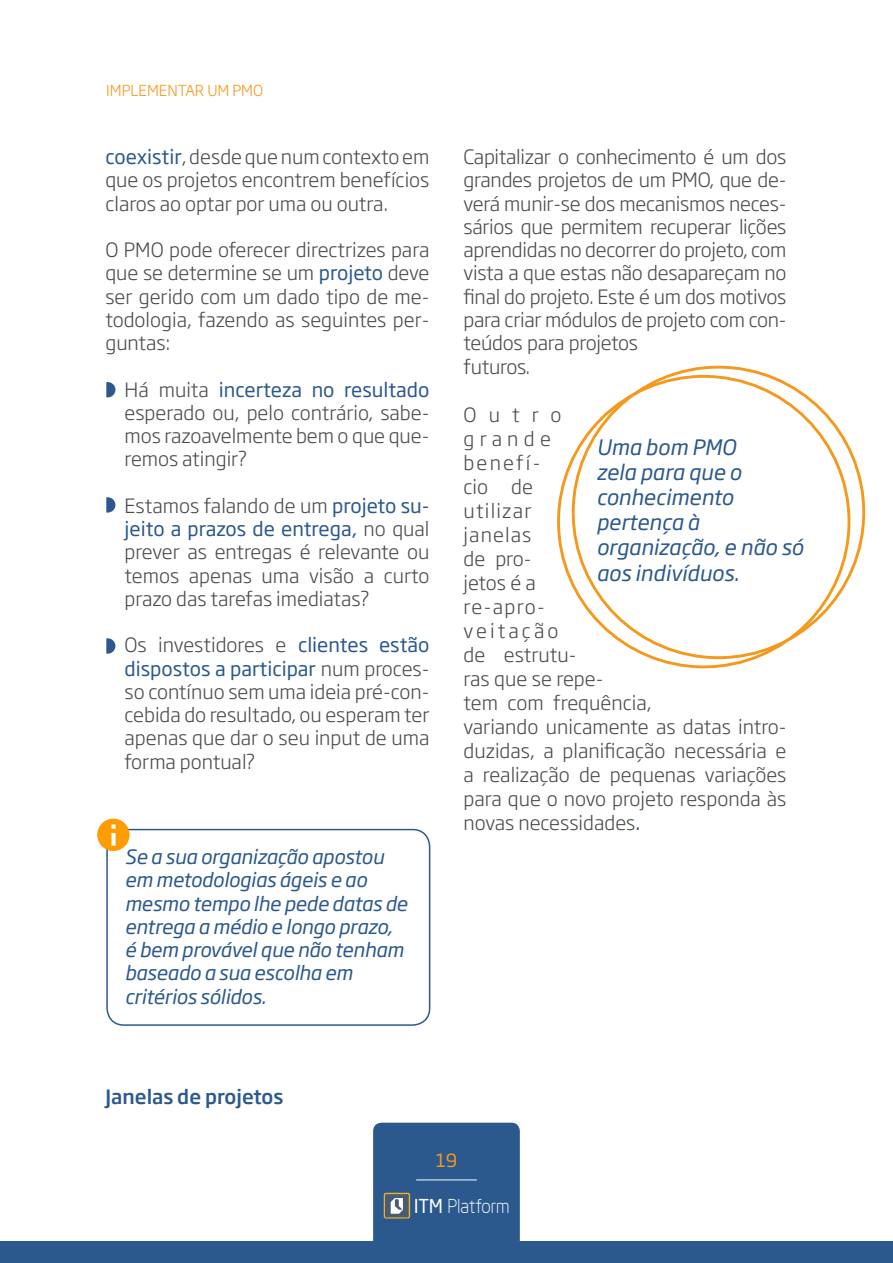
<style>
.page{position:relative;width:893px;height:1263px;background:#fff}
.page>*{position:absolute;margin:0;border:0;box-sizing:border-box;transform-origin:0 0}
.Globos{font:italic 21px/25px "Soho Gothic Pro";color:#2b598d}
.Párrafo_estándar{font:300 19.5px/23.2px "Soho Gothic Pro";color:#4b4c4d;text-align:justify}
.Globos-2{font:italic 19.5px/23.2px "Soho Gothic Pro";letter-spacing:-.01em;color:#2b598d}
.Párrafo_estándar-2{font:500 19.5px "Soho Gothic Pro";color:#2b598d}
.t1{font:300 18.75px "Neo Sans Intel";color:#fff}
.t2{font:18px "Soho Gothic Pro";color:#f4991c}
.Párrafo_estándar-3{font:300 15px "Soho Gothic Pro";color:#f4991c}
.s1{font-weight:400;color:#2b598d}
.s2{font-weight:400}
</style>
<div class="page">
<div style="left:373px;top:1123px;width:147px;height:119px;background:#2b598d"></div>
<hr style="left:416px;top:1179px;width:61px;height:1px;background:#fff">
<div style="left:0;top:1242px;width:893px;height:21px;background:#2b598d"></div>
<div style="left:106px;top:829px;width:324px;height:197px;border:2px solid #2b598d;border-radius:17px"></div>
<img style="left:97px;top:819px;width:33px;height:32px;border-radius:16px">
<svg style="left:106px;top:382px;width:9px;height:15px"></svg>
<svg style="left:106px;top:497px;width:9px;height:16px"></svg>
<svg style="left:106px;top:638px;width:9px;height:16px"></svg>
<p class="Párrafo_estándar-3" style="left:106px;top:79px;width:158px">IMPLEMENTAR UM PMO</p>
<p class="Párrafo_estándar" style="left:105px;top:144px;width:326px"><span class="s1">coexistir</span>, desde que num contexto em que os projetos encontrem benefícios claros ao optar por uma ou outra.</p>
<p class="Párrafo_estándar" style="left:105px;top:237px;width:326px">O PMO pode oferecer directrizes para que se determine se um <span class="s1">projeto</span> deve ser gerido com um dado tipo de me&shy;todologia, fazendo as seguintes per&shy;guntas:</p>
<p class="Párrafo_estándar" style="left:125px;top:377px;width:306px">Há muita <span class="s1">incerteza no resultado </span>esperado ou, pelo contrário, sabe&shy;mos razoavelmente bem o que que&shy;remos atingir?</p>
<p class="Párrafo_estándar" style="left:125px;top:493px;width:306px">Estamos falando de um <span class="s1">projeto su&shy;jeito a prazos de entrega,</span> no qual prever as entregas é relevante ou temos apenas uma visão a curto prazo das tarefas imediatas?</p>
<p class="Párrafo_estándar" style="left:125px;top:632px;width:306px">Os investidores e <span class="s1">clientes estão dispostos a participar</span> num proces&shy;so contínuo sem uma ideia pré-con&shy;cebida do resultado, ou esperam ter apenas que dar o seu input de uma forma pontual?</p>
<p class="Globos-2" style="left:125px;top:844px;width:284px">Se a sua organização apostou em metodologias ágeis e ao mesmo tempo lhe pede datas de entrega a médio e longo prazo, é bem provável que não tenham baseado a sua escolha em critérios sólidos.</p>
<p class="Párrafo_estándar" style="left:463px;top:144px;width:324px;text-align:left">Capitalizar o conhecimento é um dos grandes projetos de um PMO, que de&shy;verá munir-se dos mecanismos neces&shy;sários que permitem recuperar lições aprendidas no decorrer do projeto, com vista a que estas não desapareçam no final do projeto. Este é um dos motivos para criar módulos de projeto com con&shy;teúdos para projetos<br>futuros.</p>
<p class="Párrafo_estándar" style="left:463px;top:402px;width:324px;line-height:24px;text-align:left">Outro<br>grande<br>benefí-<br>cio de<br>utilizar<br>janelas<br>de pro-<br>jetos é a<br>re-apro-<br>veitação<br>de estrutu-<br>ras que se repe-<br>tem com frequência,<br>variando unicamente as datas intro&shy;duzidas, a planificação necessária e a realização de pequenas variações para que o novo projeto responda às novas necessidades<span class="s1">.</span></p>
<p class="Globos" style="left:596px;top:434px;width:209px">Uma bom PMO<br>zela para que o conhecimento pertença à organização, e não só aos indivíduos.</p>
<p class="Párrafo_estándar-2" style="left:105px;top:1081px;width:180px">Janelas de projetos</p>
<p class="t2" style="left:436px;top:1146px;width:23px">19</p>
<p class="t1" style="left:414px;top:1195px;width:97px"><span class="s2">ITM</span> Platform</p>
</div>
